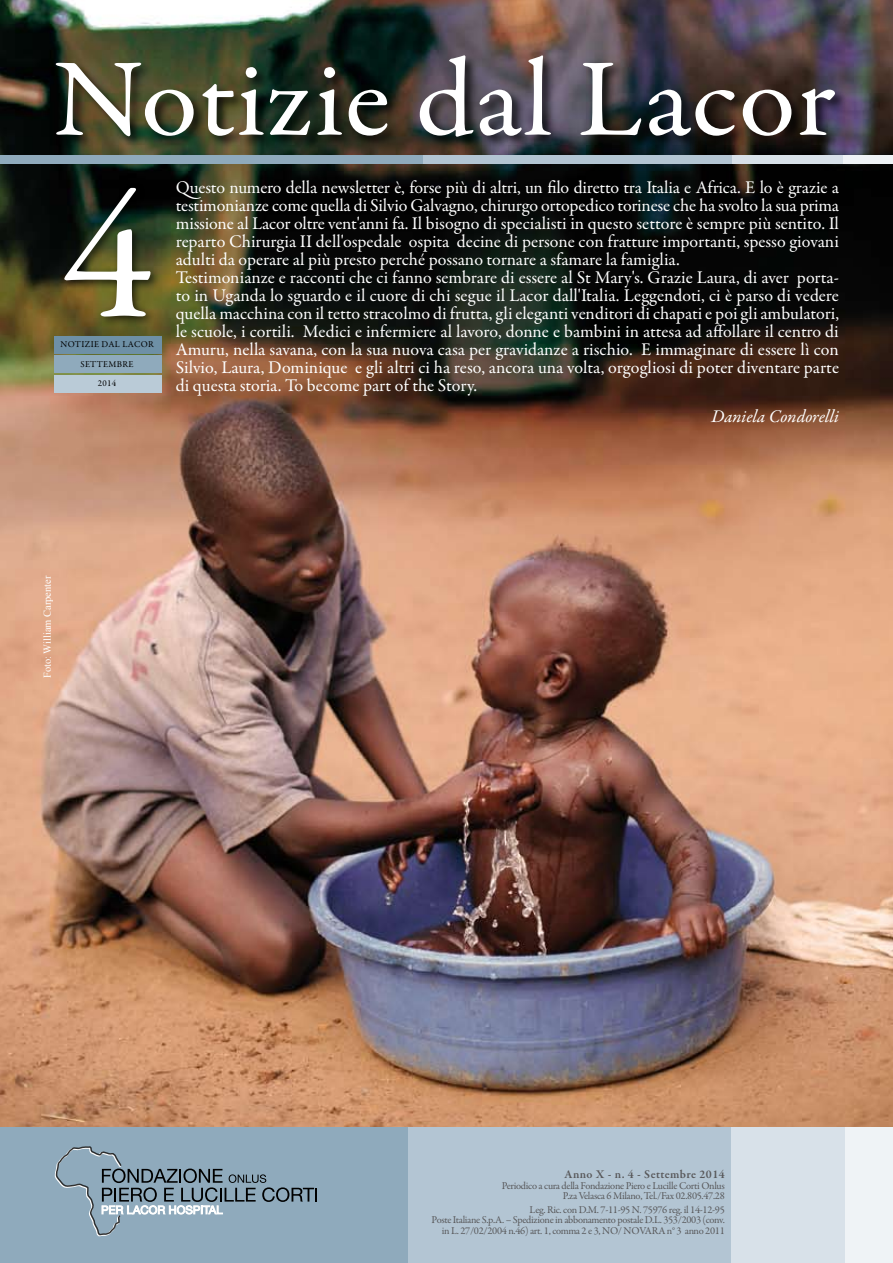
<style>
.page{position:relative;width:893px;height:1263px;background:#fff}
.page>*{position:absolute;margin:0;border:0;box-sizing:border-box;transform-origin:0 0}
.t1{font:183px "Garamond Premr Pro";color:#fff}
.t2{font:111px "Garamond Premr Pro";letter-spacing:.005em;color:#fff;scale:1.05 1}
.t3{font:18px/18px "Garamond Premr Pro";letter-spacing:-.005em;color:#fff}
.t4{font:italic 18px "Garamond Premr Pro";color:#fff}
.t5{font:600 12px "Garamond Premr Pro";letter-spacing:.04em;color:#58585a}
.t6{font:10.5px/10.5px "Garamond Premr Pro";letter-spacing:-.03em;color:#58585a;text-align:right}
.t7{font:10.5px "Times New Roman";color:#fff}
.t8{font:9px/18.6px "Garamond Premr Pro";letter-spacing:.04em;color:#000;text-align:center}
</style>
<div class="page">
<img style="left:0;top:0;width:893px;height:1128px">
<div style="left:0;top:1128px;width:893px;height:135px;background:#8faabc"></div>
<div style="left:408px;top:1128px;width:485px;height:135px;background:#b3c5d3"></div>
<div style="left:731px;top:1128px;width:162px;height:135px;background:#d8e1e9"></div>
<div style="left:845px;top:1128px;width:48px;height:135px;background:#eff3f6"></div>
<svg style="left:54px;top:1146px;width:263px;height:91px"></svg>
<div style="left:53px;top:53px;width:840px;height:190px;background:#000;opacity:.75"></div>
<div style="left:54px;top:336px;width:107px;height:18px;background:#6e90a6"></div>
<div style="left:54px;top:375px;width:107px;height:17px;background:#bacbd7"></div>
<div style="left:54px;top:355px;width:107px;height:18px;background:#8faabc"></div>
<div style="left:59px;top:182px;width:408px;height:253px;background:#000;opacity:.75"></div>
<div style="left:0;top:155px;width:893px;height:9px;background:#8faabc"></div>
<div style="left:423px;top:155px;width:470px;height:9px;background:#b3c5d3"></div>
<div style="left:732px;top:155px;width:161px;height:9px;background:#d8e1e9"></div>
<div style="left:844px;top:155px;width:49px;height:9px;background:#eff3f6"></div>
<h2 class="t2" style="left:54px;top:33px;width:746px">Notizie dal Lacor</h2>
<h1 class="t1" style="left:63px;top:148px;width:90px">4</h1>
<p class="t8" style="left:61px;top:335px;width:95px">NOTIZIE DAL LACOR</p>
<p class="t8" style="left:81px;top:355px;width:55px">SETTEMBRE<br>2014</p>
<p class="t3" style="left:176px;top:179px;width:665px">Questo numero della newsletter è, forse più di altri, un filo diretto tra Italia e Africa. E lo è grazie a testimonianze come quella di Silvio Galvagno, chirurgo ortopedico torinese che ha svolto la sua prima missione al Lacor oltre vent'anni fa. Il bisogno di specialisti in questo settore è sempre più sentito. Il reparto Chirurgia II dell'ospedale ospita decine di persone con fratture importanti, spesso giovani adulti da operare al più presto perché possano tornare a sfamare la famiglia.<br>Testimonianze e racconti che ci fanno sembrare di essere al St Mary's. Grazie Laura, di aver porta&shy;to in Uganda lo sguardo e il cuore di chi segue il Lacor dall'Italia. Leggendoti, ci è parso di vedere quella macchina con il tetto stracolmo di frutta, gli eleganti venditori di chapati e poi gli ambulatori, le scuole, i cortili. Medici e infermiere al lavoro, donne e bambini in attesa ad affollare il centro di Amuru, nella savana, con la sua nuova casa per gravidanze a rischio. E immaginare di essere lì con Silvio, Laura, Dominique e gli altri ci ha reso, ancora una volta, orgogliosi di poter diventare parte di questa storia. To become part of the Story.</p>
<p class="t4" style="left:711px;top:405px;width:129px">Daniela Condorelli</p>
<p class="t7" style="left:40px;top:678px;width:104px;rotate:-90deg">Foto: William Carpenter</p>
<p class="t5" style="left:564px;top:1167px;width:162px">Anno X - n. 4 - Settembre 2014</p>
<p class="t6" style="left:502px;top:1180px;width:224px">Periodico a cura della Fondazione Piero e Lucille Corti Onlus<br>P.za Velasca 6 Milano, Tel./Fax 02.805.47.28</p>
<p class="t6" style="left:432px;top:1204px;width:295px">Leg. Ric. con D.M. 7-11-95 N. 75976 reg. il 14-12-95<br>Poste Italiane S.p.A. – Spedizione in abbonamento postale D.L. 353/2003 (conv. in L. 27/02/2004 n.46) art. 1, comma 2 e 3, NO/ NOVARA n° 3 anno 2011</p>
</div>
